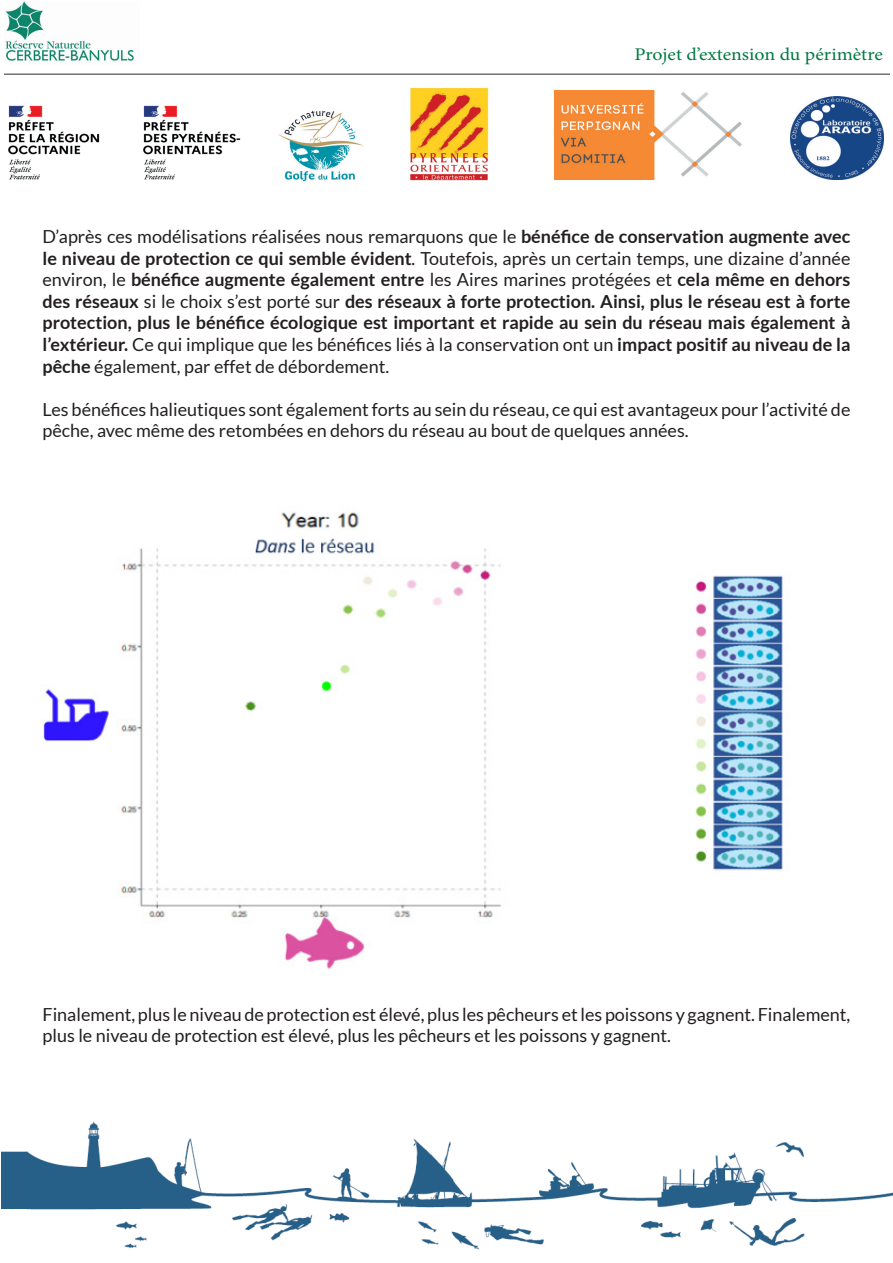
<style>
.page{position:relative;width:893px;height:1263px;background:#fff}
.page>*{position:absolute;margin:0;border:0;box-sizing:border-box;transform-origin:0 0}
.t1{font:700 18px/21.6px "Lato";color:#231f20;text-align:justify}
.t2{font:18px/21.6px "Lato";color:#231f20}
.t3{font:17.85px "Minion Pro";color:#017944;scale:1.11 1}
.s1{font-weight:400}
.s2{font-weight:400;font-style:italic}
</style>
<div class="page">
<img style="left:8px;top:105px;width:92px;height:75px">
<img style="left:143px;top:105px;width:98px;height:75px">
<img style="left:278px;top:110px;width:85px;height:72px">
<img style="left:410px;top:87px;width:79px;height:94px">
<img style="left:5px;top:1px;width:129px;height:60px">
<img style="left:555px;top:90px;width:186px;height:90px">
<img style="left:791px;top:96px;width:92px;height:84px">
<hr style="left:5px;top:74px;width:885px;height:1px;background:#231f20">
<img style="left:1px;top:1121px;width:892px;height:129px">
<img style="left:42px;top:512px;width:741px;height:457px">
<p class="t3" style="left:634px;top:43px;width:225px">Projet d’extension du périmètre</p>
<p class="t1" style="left:43px;top:225px;width:809px"><span class="s1">D’après ces modélisations réalisées nous remarquons que le</span> bénéfice de conservation augmente avec le niveau de protection ce qui semble évident<span class="s2">.</span> <span class="s1">Toutefois, après un certain temps, une dizaine d’année environ, le</span> bénéfice augmente également entre <span class="s1">les Aires marines protégées et</span> cela même en dehors des réseaux <span class="s1">si le choix s’est porté sur</span> des réseaux à forte protection. Ainsi, plus le réseau est à forte protection, plus le bénéfice écologique est important et rapide au sein du réseau mais également à l’extérieur. <span class="s1">Ce qui implique que les bénéfices liés à la conservation ont un</span> impact positif au niveau de la pêche <span class="s1">également, par effet de débordement.</span></p>
<p class="t2" style="left:43px;top:398px;width:809px">Les bénéfices halieutiques sont également forts au sein du réseau, ce qui est avantageux pour l’activité de pêche, avec même des retombées en dehors du réseau au bout de quelques années.</p>
<p class="t2" style="left:43px;top:1003px;width:809px">Finalement, plus le niveau de protection est élevé, plus les pêcheurs et les poissons y gagnent. Finalement, plus le niveau de protection est élevé, plus les pêcheurs et les poissons y gagnent.</p>
</div>
